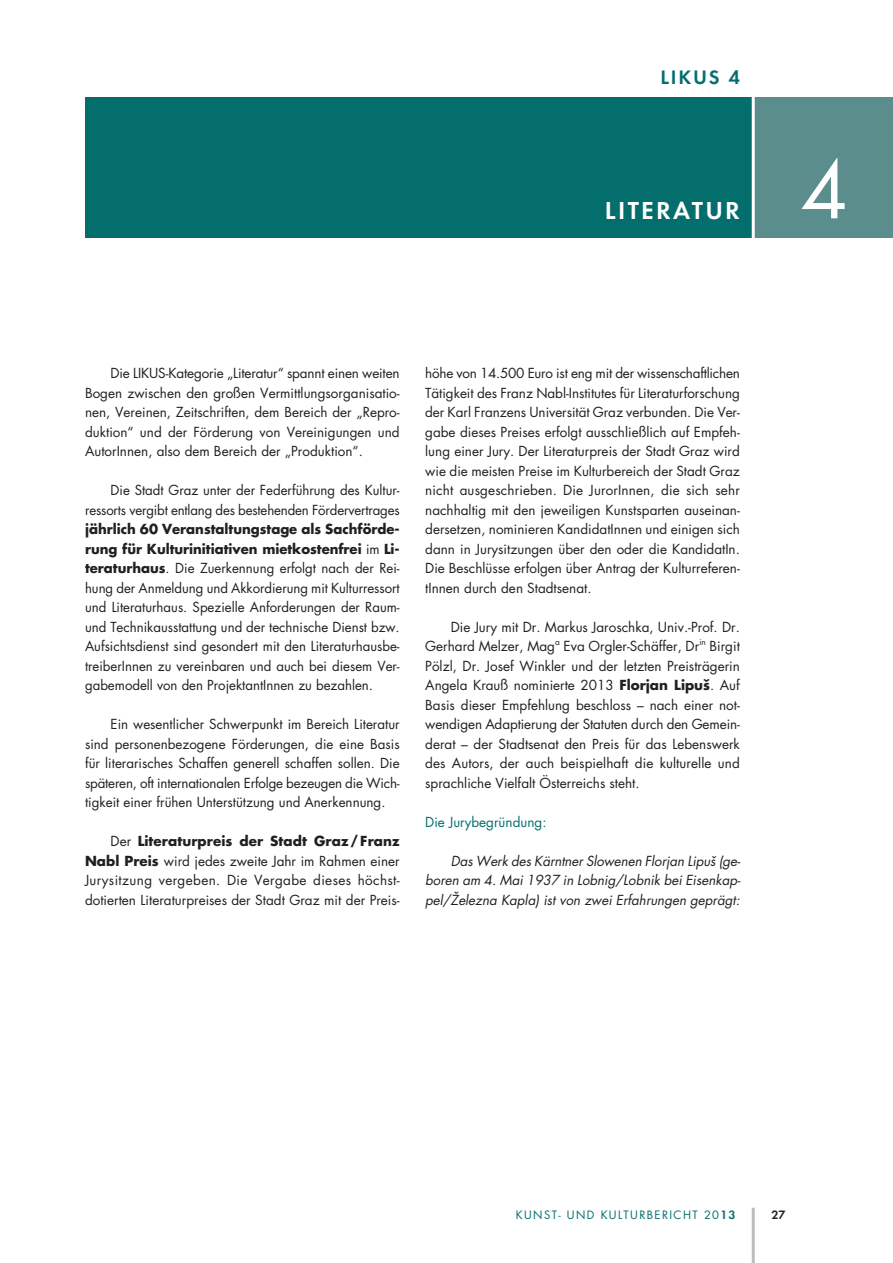
<style>
.page{position:relative;width:893px;height:1263px;background:#fff}
.page>*{position:absolute;margin:0;border:0;box-sizing:border-box;transform-origin:0 0}
.t1{font:76.5px "Futura Std";color:#fff}
.t2{font:600 25.5px "Futura T";letter-spacing:.09em;color:#fff}
.t3{font:600 20.25px "Futura T";letter-spacing:.09em;color:#046e6d}
.t4{font:13.5px/19.5px "Futura Std";color:#231f20;text-align:justify}
.t5{font:italic 13.5px/19.5px "Futura Std";color:#231f20;text-align:justify}
.t6{font:13.5px "Futura Std";color:#046e6d}
.t7{font:600 12.6px "Futura T";color:#231f20}
.t8{font:11.25px "Futura Std";letter-spacing:.125em;color:#046e6d}
.s1{font-weight:700}
.s2{font-family:"Futura T";font-weight:600;font-size:12.6px}
</style>
<div class="page">
<hr style="left:752px;top:1208px;width:3px;height:55px;background:#bcbdc0">
<div style="left:753px;top:98px;width:140px;height:140px;background:#5b8d8d"></div>
<div style="left:85px;top:98px;width:668px;height:140px;background:#046e6d"></div>
<hr style="left:752px;top:91px;width:3px;height:154px;background:#fff">
<h3 class="t3" style="left:660px;top:65px;width:81px">LIKUS 4</h3>
<h2 class="t2" style="left:605px;top:195px;width:136px">LITERATUR</h2>
<p class="t4" style="left:85px;top:365px;width:316px;text-indent:26px">Die LIKUS-Kategorie „Literatur“ spannt einen weiten Bogen zwischen den großen Vermittlungsorganisatio&shy;nen, Vereinen, Zeitschriften, dem Bereich der „Repro&shy;duktion“ und der Förderung von Vereinigungen und AutorInnen, also dem Bereich der „Produktion“.</p>
<p class="t4" style="left:85px;top:482px;width:316px;text-align:right">Die Stadt Graz unter der Federführung des Kultur&shy;ressorts vergibt entlang des bestehenden Fördervertrages</p>
<p class="t4" style="left:85px;top:521px;width:316px"><span class="s1">jährlich 60 Veranstaltungstage als Sachförde&shy;rung für Kulturinitiativen mietkostenfrei</span> im <span class="s1">Li&shy;teraturhaus</span>. Die Zuerkennung erfolgt nach der Rei&shy;hung der Anmeldung und Akkordierung mit Kulturressort und Literaturhaus. Spezielle Anforderungen der Raum&shy;und Technikausstattung und der technische Dienst bzw.<br>Aufsichtsdienst sind gesondert mit den Literaturhausbe&shy;treiberInnen zu vereinbaren und auch bei diesem Ver&shy;gabemodell von den ProjektantInnen zu bezahlen.</p>
<p class="t4" style="left:85px;top:716px;width:316px;text-indent:26px">Ein wesentlicher Schwerpunkt im Bereich Literatur sind personenbezogene Förderungen, die eine Basis für literarisches Schaffen generell schaffen sollen. Die späteren, oft internationalen Erfolge bezeugen die Wich&shy;tigkeit einer frühen Unterstützung und Anerkennung.</p>
<p class="t4" style="left:85px;top:833px;width:316px;text-indent:26px">Der <span class="s1">Literaturpreis der Stadt Graz/Franz Nabl Preis</span> wird jedes zweite Jahr im Rahmen einer Jurysitzung vergeben. Die Vergabe dieses höchst&shy;dotierten Literaturpreises der Stadt Graz mit der Preis-</p>
<p class="t4" style="left:425px;top:365px;width:316px">höhe von 14.500 Euro ist eng mit der wissenschaftlichen Tätigkeit des Franz Nabl-Institutes für Literaturforschung der Karl Franzens Universität Graz verbunden. Die Ver&shy;gabe dieses Preises erfolgt ausschließlich auf Empfeh&shy;lung einer Jury. Der Literaturpreis der Stadt Graz wird wie die meisten Preise im Kulturbereich der Stadt Graz nicht ausgeschrieben. Die JurorInnen, die sich sehr nachhaltig mit den jeweiligen Kunstsparten auseinan&shy;dersetzen, nominieren KandidatInnen und einigen sich dann in Jurysitzungen über den oder die KandidatIn.<br>Die Beschlüsse erfolgen über Antrag der Kulturreferen&shy;tInnen durch den Stadtsenat.</p>
<p class="t4" style="left:425px;top:618px;width:316px;text-indent:26px">Die Jury mit Dr. Markus Jaroschka, Univ.-Prof. Dr.<br>Gerhard Melzer, Mag<sup>a</sup> Eva Orgler-Schäffer, Dr<sup>in</sup> Birgit Pölzl, Dr. Josef Winkler und der letzten Preisträgerin Angela Krauß nominierte 2013 <span class="s1">Florjan Lipuš</span>. Auf Basis dieser Empfehlung beschloss – nach einer not&shy;wendigen Adaptierung der Statuten durch den Gemein&shy;derat – der Stadtsenat den Preis für das Lebenswerk des Autors, der auch beispielhaft die kulturelle und sprachliche Vielfalt Österreichs steht.</p>
<p class="t6" style="left:425px;top:816px;width:123px">Die Jurybegründung:</p>
<p class="t5" style="left:425px;top:852px;width:317px;text-indent:26px">Das Werk des Kärntner Slowenen Florjan Lipuš (ge&shy;boren am 4. Mai 1937 in Lobnig/Lobnik bei Eisenkap&shy;pel/Železna Kapla) ist von zwei Erfahrungen geprägt:</p>
<h1 class="t1" style="left:801px;top:155px;width:49px">4</h1>
<p class="t8" style="left:516px;top:1210px;width:221px">KUNST- UND KULTURBERICHT 20<span class="s2">13</span></p>
<p class="t7" style="left:772px;top:1207px;width:16px">27</p>
</div>
